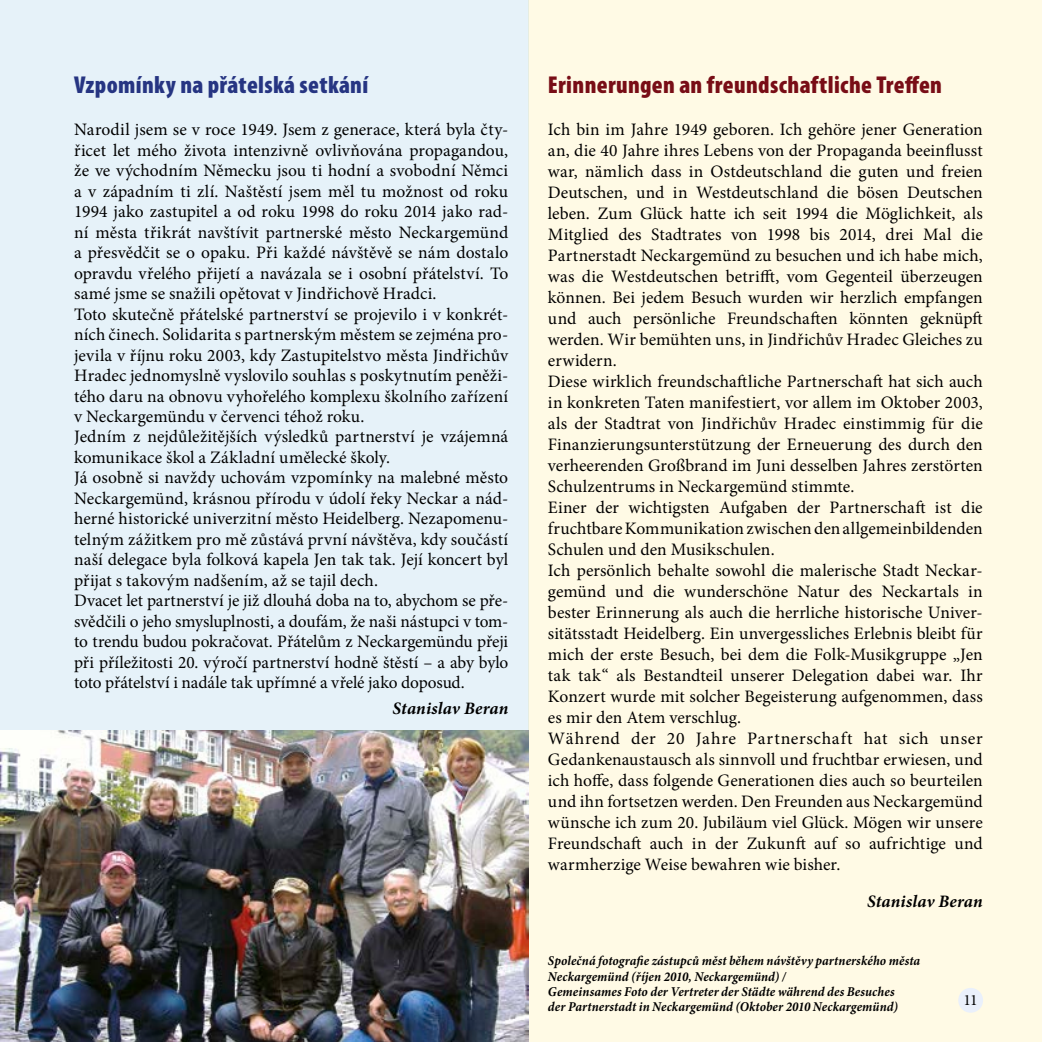
<style>
.page{position:relative;width:1042px;height:1042px;background:#fff}
.page>*{position:absolute;margin:0;border:0;box-sizing:border-box;transform-origin:0 0}
.t1{font:900 condensed 24.5px "Myriad Pro";letter-spacing:.015em;color:#780d16}
.t2{font:900 condensed 24.5px "Myriad Pro";letter-spacing:.015em;color:#263582}
.t3{font:17.5px/21px "Minion Pro";letter-spacing:.005em;color:#000}
.t4{font:italic 700 17.5px "Minion Pro";letter-spacing:.01em;color:#000}
.t5{font:15.75px "Minion Pro";color:#000}
.t6{font:italic 700 13.47px/15.2px "Minion Pro";letter-spacing:.01em;color:#000;scale:.95 1}
</style>
<div class="page">
<div style="left:528px;top:0;width:514px;height:1042px;background:#fffae5"></div>
<div style="left:0;top:0;width:528px;height:1042px;background:#e6f2f9"></div>
<div style="left:958px;top:988px;width:25px;height:24px;background:#eaf0fb;border-radius:50%"></div>
<img style="left:0;top:730px;width:528px;height:312px">
<h1 class="t2" style="left:74px;top:69px;width:296px">Vzpomínky na přátelská setkání</h1>
<h1 class="t1" style="left:548px;top:69px;width:395px">Erinnerungen an freundschaftliche Treffen</h1>
<p class="t3" style="left:74px;top:120px;width:436px;line-height:20.5px">Narodil jsem se v roce 1949. Jsem z generace, která byla čty&shy;řicet let mého života intenzivně ovlivňována propagandou, že ve východním Německu jsou ti hodní a svobodní Němci a v západním ti zlí. Naštěstí jsem měl tu možnost od roku 1994 jako zastupitel a od roku 1998 do roku 2014 jako rad&shy;ní města třikrát navštívit partnerské město Neckargemünd a přesvědčit se o opaku. Při každé návštěvě se nám dostalo opravdu vřelého přijetí a navázala se i osobní přátelství. To samé jsme se snažili opětovat v Jindřichově Hradci.<br>Toto skutečně přátelské partnerství se projevilo i v konkrét&shy;ních činech. Solidarita s partnerským městem se zejména pro&shy;jevila v říjnu roku 2003, kdy Zastupitelstvo města Jindřichův Hradec jednomyslně vyslovilo souhlas s poskytnutím peněži&shy;tého daru na obnovu vyhořelého komplexu školního zařízení v Neckargemündu v červenci téhož roku.<br>Jedním z nejdůležitějších výsledků partnerství je vzájemná komunikace škol a Základní umělecké školy.<br>Já osobně si navždy uchovám vzpomínky na malebné město Neckargemünd, krásnou přírodu v údolí řeky Neckar a nád&shy;herné historické univerzitní město Heidelberg. Nezapomenu&shy;telným zážitkem pro mě zůstává první návštěva, kdy součástí naší delegace byla folková kapela Jen tak tak. Její koncert byl přijat s takovým nadšením, až se tajil dech.<br>Dvacet let partnerství je již dlouhá doba na to, abychom se pře&shy;svědčili o jeho smysluplnosti, a doufám, že naši nástupci v tom&shy;to trendu budou pokračovat. Přátelům z Neckargemündu přeji při příležitosti 20. výročí partnerství hodně štěstí – a aby bylo toto přátelství i nadále tak upřímné a vřelé jako doposud.</p>
<p class="t4" style="left:392px;top:695px;width:117px">Stanislav Beran</p>
<p class="t3" style="left:548px;top:119px;width:436px">Ich bin im Jahre 1949 geboren. Ich gehöre jener Generation an, die 40 Jahre ihres Lebens von der Propaganda beeinflusst war, nämlich dass in Ostdeutschland die guten und freien Deutschen, und in Westdeutschland die bösen Deutschen leben. Zum Glück hatte ich seit 1994 die Möglichkeit, als Mitglied des Stadtrates von 1998 bis 2014, drei Mal die Partnerstadt Neckargemünd zu besuchen und ich habe mich, was die Westdeutschen betrifft, vom Gegenteil überzeugen können. Bei jedem Besuch wurden wir herzlich empfangen und auch persönliche Freundschaften könnten geknüpft werden. Wir bemühten uns, in Jindřichův Hradec Gleiches zu erwidern.<br>Diese wirklich freundschaftliche Partnerschaft hat sich auch in konkreten Taten manifestiert, vor allem im Oktober 2003, als der Stadtrat von Jindřichův Hradec einstimmig für die Finanzierungsunterstützung der Erneuerung des durch den verheerenden Großbrand im Juni desselben Jahres zerstörten Schulzentrums in Neckargemünd stimmte.<br>Einer der wichtigsten Aufgaben der Partnerschaft ist die fruchtbare Kommunikation zwischen den allgemeinbildenden Schulen und den Musikschulen.<br>Ich persönlich behalte sowohl die malerische Stadt Neckar&shy;gemünd und die wunderschöne Natur des Neckartals in bester Erinnerung als auch die herrliche historische Univer&shy;sitätsstadt Heidelberg. Ein unvergessliches Erlebnis bleibt für mich der erste Besuch, bei dem die Folk-Musikgruppe „Jen tak tak“ als Bestandteil unserer Delegation dabei war. Ihr Konzert wurde mit solcher Begeisterung aufgenommen, dass es mir den Atem verschlug.<br>Während der 20 Jahre Partnerschaft hat sich unser Gedankenaustausch als sinnvoll und fruchtbar erwiesen, und ich hoffe, dass folgende Generationen dies auch so beurteilen und ihn fortsetzen werden. Den Freunden aus Neckargemünd wünsche ich zum 20. Jubiläum viel Glück. Mögen wir unsere Freundschaft auch in der Zukunft auf so aufrichtige und warmherzige Weise bewahren wie bisher.</p>
<p class="t4" style="left:867px;top:889px;width:117px">Stanislav Beran</p>
<p class="t6" style="left:548px;top:953px;width:393px">Společná fotografie zástupců měst během návštěvy partnerského města Neckargemünd (říjen 2010, Neckargemünd) /<br>Gemeinsames Foto der Vertreter der Städte während des Besuches<br>der Partnerstadt in Neckargemünd (Oktober 2010 Neckargemünd)</p>
<p class="t5" style="left:963px;top:989px;width:16px">11</p>
</div>
